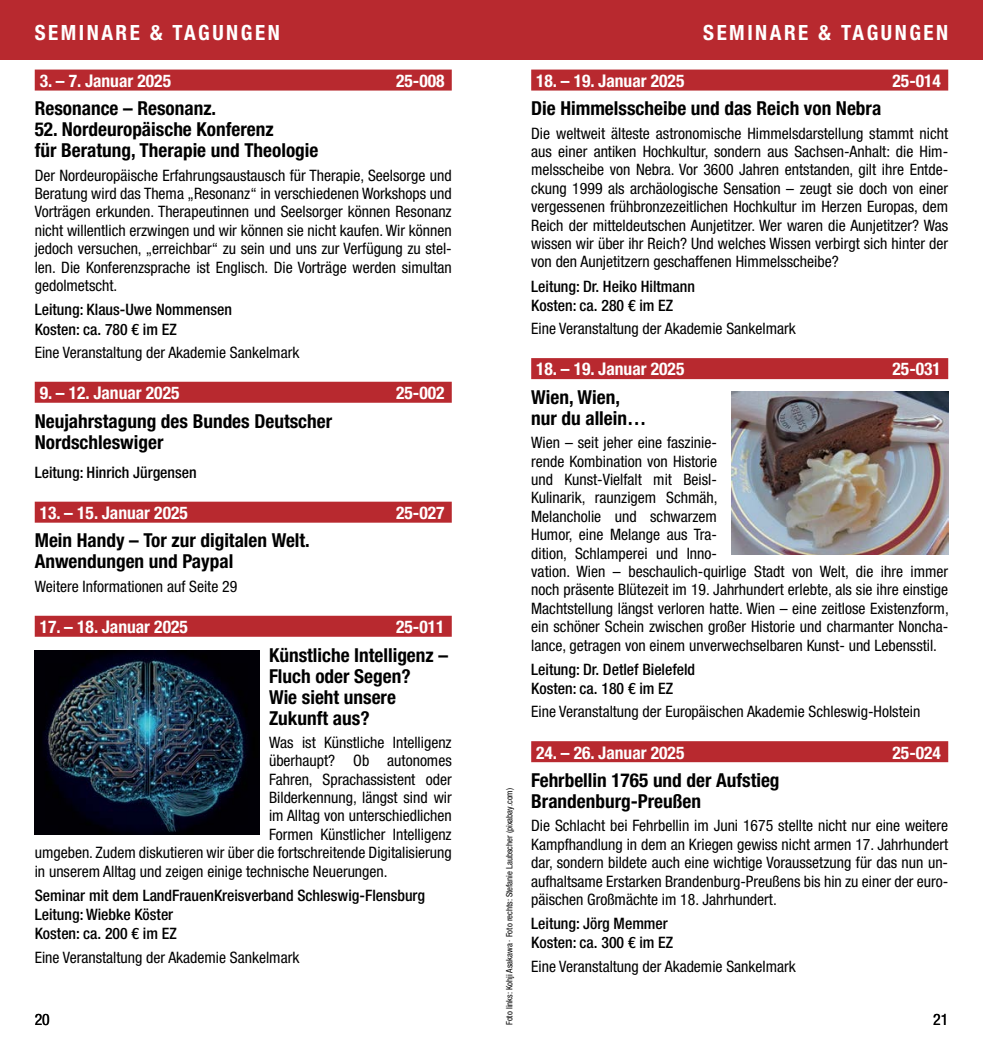
<style>
.page{position:relative;width:983px;height:1042px;background:#fff}
.page>*{position:absolute;margin:0;border:0;box-sizing:border-box;transform-origin:0 0}
.t1{font:700 condensed 21px "Helvetica Neue LT Pro";letter-spacing:.12em;color:#fff}
.t2{font:700 condensed 19.25px/21px "Helvetica Neue LT Pro";color:#000}
.t3{font:700 condensed 17.5px "Helvetica Neue LT Pro";color:#fff}
.t4{font:condensed 15.75px/18.4px "Helvetica Neue LT Pro";color:#000;text-align:justify}
.t5{font:500 condensed 15.75px/19.2px "Helvetica Neue LT Pro";color:#000}
.t6{font:condensed 8.75px "Helvetica Neue LT Pro";color:#000}
</style>
<div class="page">
<div style="left:491px;top:0;width:491px;height:60px;background:#b8292f"></div>
<div style="left:0;top:0;width:492px;height:60px;background:#b8292f"></div>
<div style="left:35px;top:70px;width:416px;height:21px;background:#b8292f"></div>
<div style="left:35px;top:382px;width:416px;height:21px;background:#b8292f"></div>
<div style="left:35px;top:502px;width:416px;height:21px;background:#b8292f"></div>
<div style="left:35px;top:616px;width:416px;height:21px;background:#b8292f"></div>
<div style="left:531px;top:70px;width:416px;height:21px;background:#b8292f"></div>
<div style="left:531px;top:358px;width:416px;height:21px;background:#b8292f"></div>
<div style="left:531px;top:741px;width:416px;height:21px;background:#b8292f"></div>
<img style="left:35px;top:650px;width:224px;height:185px">
<img style="left:731px;top:392px;width:216px;height:162px">
<h1 class="t1" style="left:35px;top:20px;width:246px">SEMINARE &amp; TAGUNGEN</h1>
<h1 class="t1" style="left:703px;top:20px;width:246px">SEMINARE &amp; TAGUNGEN</h1>
<p class="t3" style="left:40px;top:70px;width:133px">3. – 7. Januar 2025</p>
<p class="t3" style="left:396px;top:70px;width:50px">25-008</p>
<p class="t2" style="left:35px;top:98px;width:183px">Resonance – Resonanz.</p>
<p class="t2" style="left:35px;top:119px;width:285px">52. Nordeuropäische Konferenz<br>für Beratung, Therapie und Theologie</p>
<p class="t4" style="left:35px;top:166px;width:418px">Der Nordeuropäische Erfahrungsaustausch für Therapie, Seelsorge und Beratung wird das Thema „Resonanz“ in verschiedenen Workshops und Vorträgen erkunden. Therapeutinnen und Seelsorger können Resonanz nicht willentlich erzwingen und wir können sie nicht kaufen. Wir können jedoch versuchen, „erreichbar“ zu sein und uns zur Verfügung zu stel&shy;len. Die Konferenzsprache ist Englisch. Die Vorträge werden simultan gedolmetscht.</p>
<p class="t5" style="left:35px;top:300px;width:199px">Leitung: Klaus-Uwe Nommensen<br>Kosten: ca. 780 € im EZ</p>
<p class="t4" style="left:35px;top:343px;width:266px">Eine Veranstaltung der Akademie Sankelmark</p>
<p class="t3" style="left:40px;top:382px;width:141px">9. – 12. Januar 2025</p>
<p class="t3" style="left:396px;top:382px;width:50px">25-002</p>
<p class="t2" style="left:35px;top:410px;width:299px">Neujahrstagung des Bundes Deutscher<br>Nordschleswiger</p>
<p class="t5" style="left:35px;top:462px;width:163px">Leitung: Hinrich Jürgensen</p>
<p class="t3" style="left:40px;top:502px;width:150px">13. – 15. Januar 2025</p>
<p class="t3" style="left:396px;top:502px;width:50px">25-027</p>
<p class="t2" style="left:35px;top:530px;width:276px">Mein Handy – Tor zur digitalen Welt.<br>Anwendungen und Paypal</p>
<p class="t4" style="left:35px;top:577px;width:204px">Weitere Informationen auf Seite 29</p>
<p class="t3" style="left:40px;top:616px;width:150px">17. – 18. Januar 2025</p>
<p class="t3" style="left:396px;top:616px;width:50px">25-011</p>
<p class="t2" style="left:269px;top:644px;width:180px">Künstliche Intelligenz –<br>Fluch oder Segen?<br>Wie sieht unsere<br>Zukunft aus?</p>
<p class="t4" style="left:269px;top:733px;width:184px">Was ist Künstliche Intelligenz</p>
<p class="t4" style="left:269px;top:751px;width:184px">überhaupt? Ob autonomes</p>
<p class="t4" style="left:269px;top:770px;width:184px">Fahren, Sprachassistent oder</p>
<p class="t4" style="left:269px;top:788px;width:184px">Bilderkennung, längst sind wir</p>
<p class="t4" style="left:269px;top:806px;width:184px">im Alltag von unterschiedlichen</p>
<p class="t4" style="left:269px;top:825px;width:184px">Formen Künstlicher Intelligenz</p>
<p class="t4" style="left:35px;top:843px;width:418px">umgeben. Zudem diskutieren wir über die fortschreitende Digitalisierung</p>
<p class="t4" style="left:35px;top:861px;width:354px">in unserem Alltag und zeigen einige technische Neuerungen.</p>
<p class="t5" style="left:35px;top:885px;width:391px">Seminar mit dem LandFrauenKreisverband Schleswig-Flensburg<br>Leitung: Wiebke Köster<br>Kosten: ca. 200 € im EZ</p>
<p class="t4" style="left:35px;top:948px;width:266px">Eine Veranstaltung der Akademie Sankelmark</p>
<p class="t3" style="left:536px;top:70px;width:150px">18. – 19. Januar 2025</p>
<p class="t3" style="left:892px;top:70px;width:50px">25-014</p>
<p class="t2" style="left:531px;top:98px;width:351px">Die Himmelsscheibe und das Reich von Nebra</p>
<p class="t4" style="left:531px;top:124px;width:418px">Die weltweit älteste astronomische Himmelsdarstellung stammt nicht aus einer antiken Hochkultur, sondern aus Sachsen-Anhalt: die Him&shy;melsscheibe von Nebra. Vor 3600 Jahren entstanden, gilt ihre Entde&shy;ckung 1999 als archäologische Sensation – zeugt sie doch von einer vergessenen frühbronzezeitlichen Hochkultur im Herzen Europas, dem Reich der mitteldeutschen Aunjetitzer. Wer waren die Aunjetitzer? Was wissen wir über ihr Reich? Und welches Wissen verbirgt sich hinter der von den Aunjetitzern geschaffenen Himmelsscheibe?</p>
<p class="t5" style="left:531px;top:276px;width:165px">Leitung: Dr. Heiko Hiltmann<br>Kosten: ca. 280 € im EZ</p>
<p class="t4" style="left:531px;top:319px;width:266px">Eine Veranstaltung der Akademie Sankelmark</p>
<p class="t3" style="left:536px;top:359px;width:150px">18. – 19. Januar 2025</p>
<p class="t3" style="left:892px;top:359px;width:50px">25-031</p>
<p class="t2" style="left:531px;top:387px;width:117px">Wien, Wien, nur du allein…</p>
<p class="t4" style="left:531px;top:433px;width:419px;text-align:left">Wien – seit jeher eine faszinie-<br>rende Kombination von Historie<br>und Kunst-Vielfalt mit Beisl-<br>Kulinarik, raunzigem Schmäh,<br>Melancholie und schwarzem<br>Humor, eine Melange aus Tra-<br>dition, Schlamperei und Inno-<br>vation. Wien – beschaulich-quirlige Stadt von Welt, die ihre immer noch präsente Blütezeit im 19. Jahrhundert erlebte, als sie ihre einstige Machtstellung längst verloren hatte. Wien – eine zeitlose Existenzform, ein schöner Schein zwischen großer Historie und charmanter Noncha&shy;lance, getragen von einem unverwechselbaren Kunst- und Lebensstil.</p>
<p class="t5" style="left:531px;top:659px;width:165px">Leitung: Dr. Detlef Bielefeld<br>Kosten: ca. 180 € im EZ</p>
<p class="t4" style="left:531px;top:702px;width:390px">Eine Veranstaltung der Europäischen Akademie Schleswig-Holstein</p>
<p class="t3" style="left:536px;top:742px;width:150px">24. – 26. Januar 2025</p>
<p class="t3" style="left:892px;top:742px;width:50px">25-024</p>
<p class="t2" style="left:531px;top:770px;width:250px">Fehrbellin 1765 und der Aufstieg<br>Brandenburg-Preußen</p>
<p class="t4" style="left:531px;top:816px;width:418px">Die Schlacht bei Fehrbellin im Juni 1675 stellte nicht nur eine weitere Kampfhandlung in dem an Kriegen gewiss nicht armen 17. Jahrhundert dar, sondern bildete auch eine wichtige Voraussetzung für das nun un&shy;aufhaltsame Erstarken Brandenburg-Preußens bis hin zu einer der euro&shy;päischen Großmächte im 18. Jahrhundert.</p>
<p class="t5" style="left:531px;top:913px;width:143px">Leitung: Jörg Memmer<br>Kosten: ca. 300 € im EZ</p>
<p class="t4" style="left:531px;top:957px;width:266px">Eine Veranstaltung der Akademie Sankelmark</p>
<p class="t6" style="left:504px;top:1025px;width:238px;rotate:-90deg">Foto links: Kohji Asakawa · Foto rechts: Stefanie Laubscher (pixabay.com)</p>
<p class="t4" style="left:35px;top:1009px;width:17px">20</p>
<p class="t4" style="left:932px;top:1009px;width:17px">21</p>
</div>
